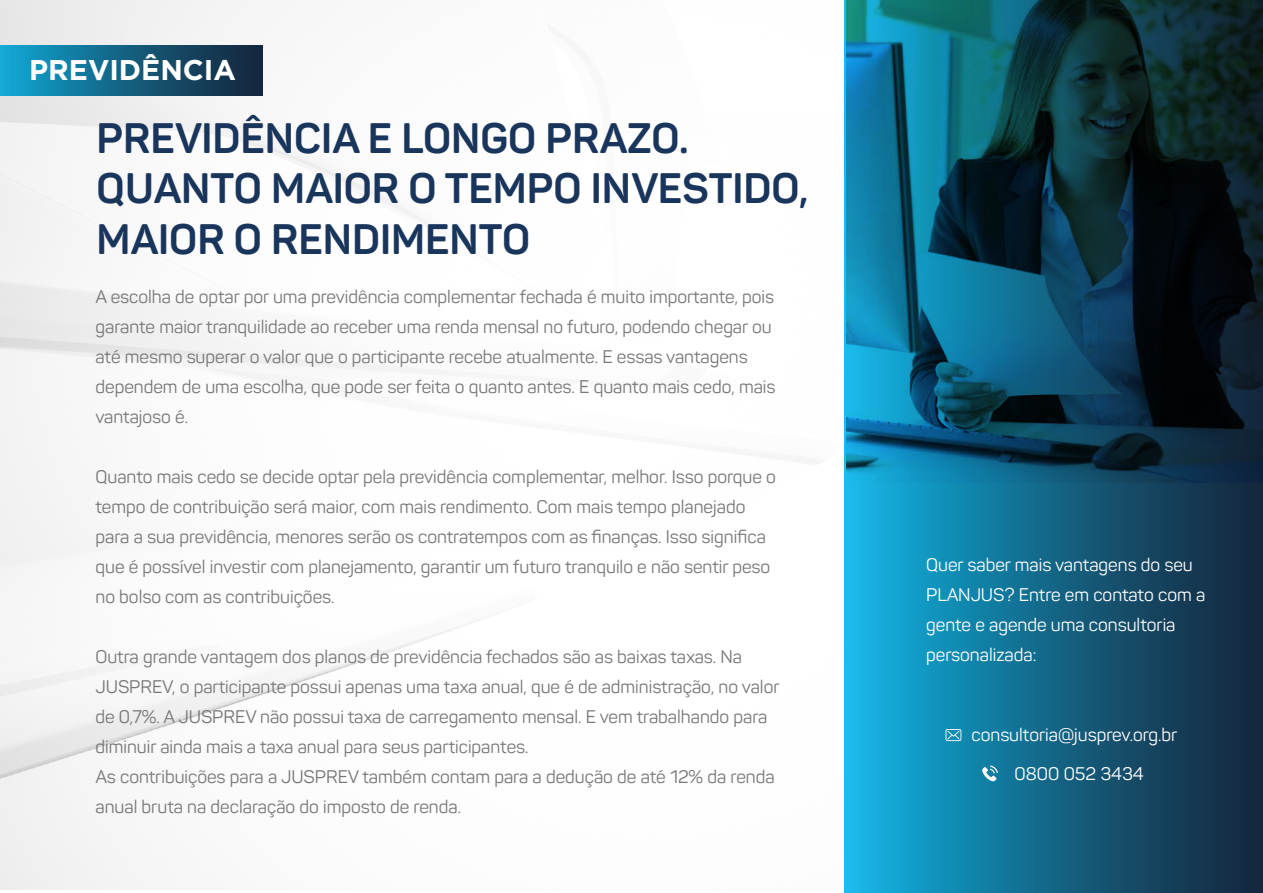
<style>
.page{position:relative;width:1263px;height:893px;background:#fff}
.page>*{position:absolute;margin:0;border:0;box-sizing:border-box;transform-origin:0 0}
.t1{font:700 42px/50.4px "Panton";color:#19355c}
.t2{font:700 28.5px "Gotham";color:#fff}
.t3{font:18px/30px "Panton";color:#767676}
.t4{font:18px/30px "Panton";color:#fff}
</style>
<div class="page">
<img style="left:0;top:0;width:819px;height:889px">
<div style="left:844px;top:0;width:419px;height:893px;background:linear-gradient(to right,#14b4e3,#141e32)"></div>
<div style="left:0;top:45px;width:262px;height:51px;background:linear-gradient(to right,#12a4d0,#162035)"></div>
<img style="left:846px;top:0;width:417px;height:482px">
<svg style="left:945px;top:729px;width:16px;height:12px"></svg>
<svg style="left:982px;top:765px;width:16px;height:16px"></svg>
<h2 class="t2" style="left:29px;top:53px;width:208px">PREVIDÊNCIA</h2>
<h1 class="t1" style="left:96px;top:113px;width:713px">PREVIDÊNCIA E LONGO PRAZO.<br>QUANTO MAIOR O TEMPO INVESTIDO,<br>MAIOR O RENDIMENTO</h1>
<p class="t3" style="left:95px;top:281px;width:681px">A escolha de optar por uma previdência complementar fechada é muito importante, pois garante maior tranquilidade ao receber uma renda mensal no futuro, podendo chegar ou até mesmo superar o valor que o participante recebe atualmente. E essas vantagens dependem de uma escolha, que pode ser feita o quanto antes. E quanto mais cedo, mais vantajoso é.</p>
<p class="t3" style="left:95px;top:461px;width:682px">Quanto mais cedo se decide optar pela previdência complementar, melhor. Isso porque o tempo de contribuição será maior, com mais rendimento. Com mais tempo planejado para a sua previdência, menores serão os contratempos com as finanças. Isso significa que é possível investir com planejamento, garantir um futuro tranquilo e não sentir peso no bolso com as contribuições.</p>
<p class="t3" style="left:95px;top:641px;width:685px">Outra grande vantagem dos planos de previdência fechados são as baixas taxas. Na JUSPREV, o participante possui apenas uma taxa anual, que é de administração, no valor de 0,7%. A JUSPREV não possui taxa de carregamento mensal. E vem trabalhando para diminuir ainda mais a taxa anual para seus participantes.<br>As contribuições para a JUSPREV também contam para a dedução de até 12% da renda anual bruta na declaração do imposto de renda.</p>
<p class="t4" style="left:926px;top:550px;width:281px">Quer saber mais vantagens do seu<br>PLANJUS? Entre em contato com a gente e agende uma consultoria personalizada:</p>
<p class="t4" style="left:971px;top:716px;width:207px;line-height:38.8px;text-align:center">consultoria@jusprev.org.br<br>0800 052 3434</p>
</div>
